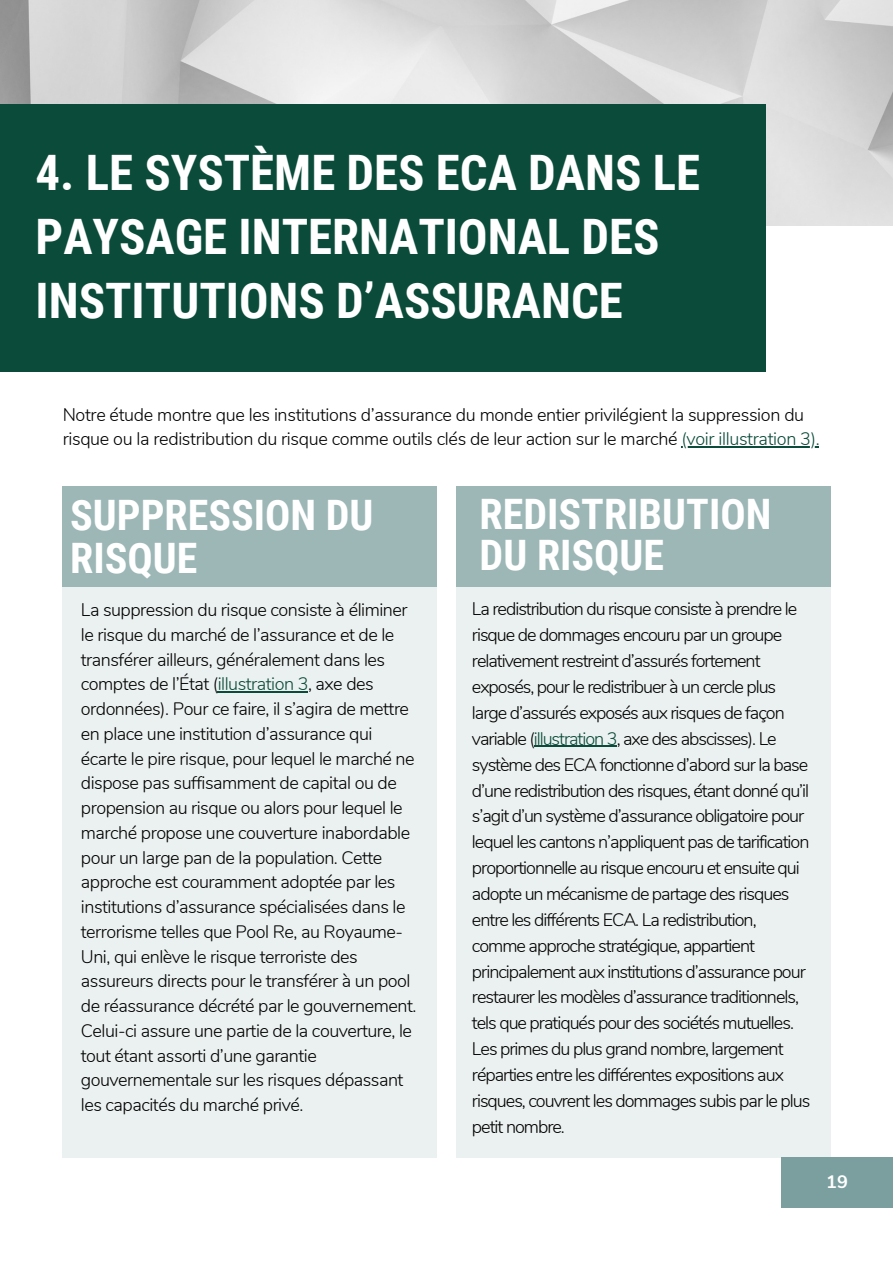
<style>
.page{position:relative;width:893px;height:1264px;background:#fff}
.page>*{position:absolute;margin:0;border:0;box-sizing:border-box;transform-origin:0 0}
.t1{font:700 48.9px/64.1px "Roboto Condensed";color:#fff}
.t2{font:700 42px/42.8px "Roboto Condensed";color:#fff}
.t3{font:300 18px/24.8px "Nunito";letter-spacing:-.025em;color:#000}
.t4{font:300 18px/25.8px "Nunito";letter-spacing:-.055em;color:#000}
.t5{font:700 18px "Nunito Sans";color:#fff}
.s1{color:#0a4b39}
</style>
<div class="page">
<img style="left:0;top:0;width:892px;height:225px">
<div style="left:0;top:104px;width:765px;height:267px;background:#0a4b39"></div>
<div style="left:63px;top:584px;width:374px;height:573px;background:#ebf1f0"></div>
<hr style="left:218px;top:691px;width:90px;height:1px;background:#0a4b39">
<div style="left:456px;top:584px;width:374px;height:573px;background:#ebf1f0"></div>
<hr style="left:533px;top:746px;width:83px;height:1px;background:#0a4b39">
<div style="left:781px;top:1157px;width:111px;height:50px;background:#7b9f9f"></div>
<div style="left:63px;top:486px;width:374px;height:100px;background:#9cb7b6"></div>
<hr style="left:681px;top:446px;width:138px;height:1px;background:#0a4b39">
<div style="left:456px;top:486px;width:374px;height:100px;background:#9cb7b6"></div>
<h1 class="t1" style="left:36px;top:141px;width:666px">4. LE SYSTÈME DES ECA DANS LE<br>PAYSAGE INTERNATIONAL DES<br>INSTITUTIONS D’ASSURANCE</h1>
<p class="t3" style="left:63px;top:402px;width:758px">Notre étude montre que les institutions d’assurance du monde entier privilégient la suppression du risque ou la redistribution du risque comme outils clés de leur action sur le marché <span class="s1">(voir illustration 3).</span></p>
<h2 class="t2" style="left:70px;top:494px;width:305px">SUPPRESSION DU<br>RISQUE</h2>
<h2 class="t2" style="left:479px;top:493px;width:293px;line-height:41.5px">REDISTRIBUTION<br>DU RISQUE</h2>
<p class="t3" style="left:81px;top:598px;width:337px">La suppression du risque consiste à éliminer le risque du marché de l’assurance et de le transférer ailleurs, généralement dans les comptes de l’État (<span class="s1">illustration 3</span>, axe des ordonnées). Pour ce faire, il s’agira de mettre en place une institution d’assurance qui écarte le pire risque, pour lequel le marché ne dispose pas suffisamment de capital ou de propension au risque ou alors pour lequel le marché propose une couverture inabordable pour un large pan de la population. Cette approche est couramment adoptée par les institutions d’assurance spécialisées dans le terrorisme telles que Pool Re, au Royaume-Uni, qui enlève le risque terroriste des assureurs directs pour le transférer à un pool de réassurance décrété par le gouvernement.<br>Celui-ci assure une partie de la couverture, le tout étant assorti d’une garantie gouvernementale sur les risques dépassant les capacités du marché privé.</p>
<p class="t4" style="left:472px;top:596px;width:340px">La redistribution du risque consiste à prendre le risque de dommages encouru par un groupe relativement restreint d’assurés fortement exposés, pour le redistribuer à un cercle plus large d’assurés exposés aux risques de façon variable (<span class="s1">illustration 3</span>, axe des abscisses). Le système des ECA fonctionne d’abord sur la base d’une redistribution des risques, étant donné qu’il s’agit d’un système d’assurance obligatoire pour lequel les cantons n’appliquent pas de tarification proportionnelle au risque encouru et ensuite qui adopte un mécanisme de partage des risques entre les différents ECA. La redistribution, comme approche stratégique, appartient principalement aux institutions d’assurance pour restaurer les modèles d’assurance traditionnels, tels que pratiqués pour des sociétés mutuelles.<br>Les primes du plus grand nombre, largement réparties entre les différentes expositions aux risques, couvrent les dommages subis par le plus petit nombre.</p>
<p class="t5" style="left:826px;top:1169px;width:23px">19</p>
</div>
